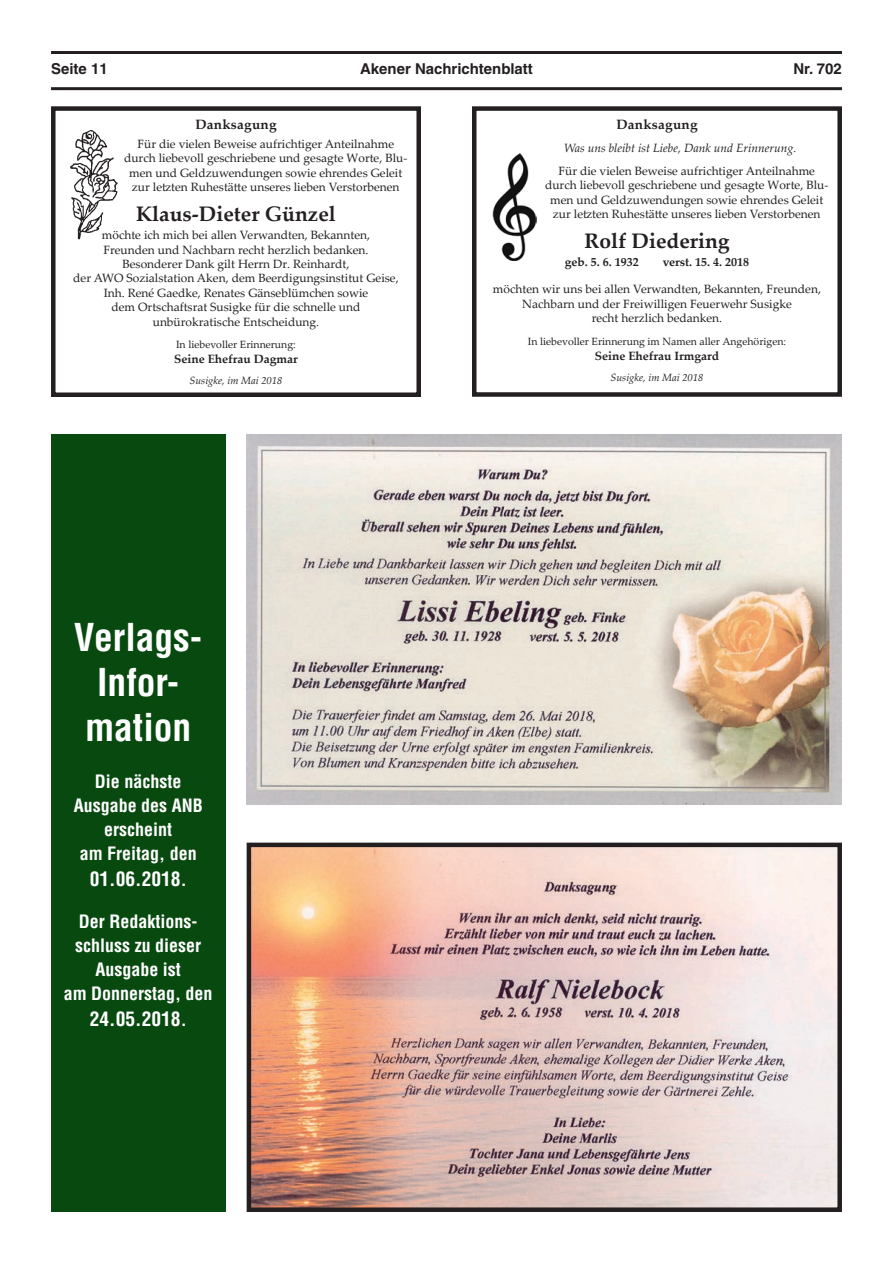
<style>
.page{position:relative;width:893px;height:1263px;background:#fff}
.page>*{position:absolute;margin:0;border:0;box-sizing:border-box;transform-origin:0 0}
.t1{font:700 condensed 37.5px/45px "Helvetica";color:#fff;text-align:center}
.t2{font:700 21px "Palatino Linotype";color:#231f20}
.t3{font:700 condensed 19.5px "Helvetica";color:#fff}
.t4{font:700 condensed 18px/24px "Helvetica";color:#fff;text-align:center}
.t5{font:700 15px "Helvetica";color:#231f20}
.t6{font:700 13.5px "Palatino Linotype";letter-spacing:.02em;color:#231f20}
.t7{font:12px/14.4px "Palatino Linotype";color:#231f20;text-align:center}
.t8{font:700 12px "Palatino Linotype";color:#231f20}
.t9{font:italic 12px "Palatino Linotype";color:#231f20}
.t10{font:10.5px "Palatino Linotype";color:#231f20}
.t11{font:italic 10.5px "Palatino Linotype";color:#231f20}
.s1{font-size:18px}
</style>
<div class="page">
<hr style="left:51px;top:51px;width:791px;height:3px;background:#231f20">
<hr style="left:51px;top:87px;width:791px;height:3px;background:#231f20">
<div style="left:51px;top:106px;width:370px;height:291px;border:4px solid #231f20"></div>
<img style="left:70px;top:130px;width:48px;height:110px">
<div style="left:472px;top:106px;width:370px;height:291px;border:4px solid #231f20"></div>
<img style="left:493px;top:153px;width:44px;height:108px">
<img style="left:252px;top:848px;width:585px;height:359px">
<div style="left:247px;top:843px;width:595px;height:369px;border:4px solid #231f20"></div>
<div style="left:51px;top:435px;width:174px;height:777px;background:#07490e"></div>
<img style="left:247px;top:435px;width:595px;height:369px">
<p class="t5" style="left:51px;top:60px;width:58px">Seite 11</p>
<p class="t5" style="left:360px;top:60px;width:174px">Akener Nachrichtenblatt</p>
<p class="t5" style="left:793px;top:60px;width:50px">Nr. 702</p>
<p class="t6" style="left:195px;top:115px;width:83px">Danksagung</p>
<p class="t7" style="left:124px;top:136px;width:285px">Für die vielen Beweise aufrichtiger Anteilnahme durch liebevoll geschriebene und gesagte Worte, Blu&shy;men und Geldzuwendungen sowie ehrendes Geleit zur letzten Ruhestätte unseres lieben Verstorbenen</p>
<h2 class="t2" style="left:136px;top:198px;width:201px">Klaus-Dieter Günzel</h2>
<p class="t7" style="left:73px;top:227px;width:327px">möchte ich mich bei allen Verwandten, Bekannten,<br>Freunden und Nachbarn recht herzlich bedanken.<br>Besonderer Dank gilt Herrn Dr. Reinhardt,<br>der AWO Sozialstation Aken, dem Beerdigungsinstitut Geise, Inh. René Gaedke, Renates Gänseblümchen sowie<br>dem Ortschaftsrat Susigke für die schnelle und unbürokratische Entscheidung.</p>
<p class="t10" style="left:176px;top:337px;width:121px">In liebevoller Erinnerung:</p>
<p class="t8" style="left:174px;top:350px;width:125px">Seine Ehefrau Dagmar</p>
<p class="t11" style="left:190px;top:373px;width:94px">Susigke, im Mai 2018</p>
<p class="t6" style="left:616px;top:115px;width:83px">Danksagung</p>
<p class="t9" style="left:564px;top:139px;width:234px">Was uns bleibt ist Liebe, Dank und Erinnerung.</p>
<p class="t7" style="left:545px;top:163px;width:285px">Für die vielen Beweise aufrichtiger Anteilnahme durch liebevoll geschriebene und gesagte Worte, Blu&shy;men und Geldzuwendungen sowie ehrendes Geleit zur letzten Ruhestätte unseres lieben Verstorbenen</p>
<h2 class="t2" style="left:584px;top:226px;width:147px">Rolf Diedering</h2>
<p class="t8" style="left:565px;top:254px;width:76px">geb. 5. 6. 1932</p>
<p class="t8" style="left:663px;top:254px;width:88px">verst. 15. 4. 2018</p>
<p class="t7" style="left:493px;top:282px;width:330px">möchten wir uns bei allen Verwandten, Bekannten, Freunden,<br>Nachbarn und der Freiwilligen Feuerwehr Susigke<br>recht herzlich bedanken.</p>
<p class="t10" style="left:528px;top:334px;width:260px">In liebevoller Erinnerung im Namen aller Angehörigen:</p>
<p class="t8" style="left:595px;top:347px;width:126px">Seine Ehefrau Irmgard</p>
<p class="t11" style="left:611px;top:370px;width:94px">Susigke, im Mai 2018</p>
<h1 class="t1" style="left:74px;top:614px;width:130px">Verlags-<br>Infor&shy;mation</h1>
<h3 class="t4" style="left:74px;top:769px;width:131px">Die nächste<br>Ausgabe des ANB erscheint<br>am Freitag, den</h3>
<h3 class="t3" style="left:90px;top:866px;width:98px">01.06.2018<span class="s1">.</span></h3>
<h3 class="t4" style="left:64px;top:910px;width:150px">Der Redaktions&shy;schluss zu dieser<br>Ausgabe ist<br>am Donnerstag, den</h3>
<h3 class="t3" style="left:90px;top:1006px;width:98px">24.05.2018<span class="s1">.</span></h3>
</div>
